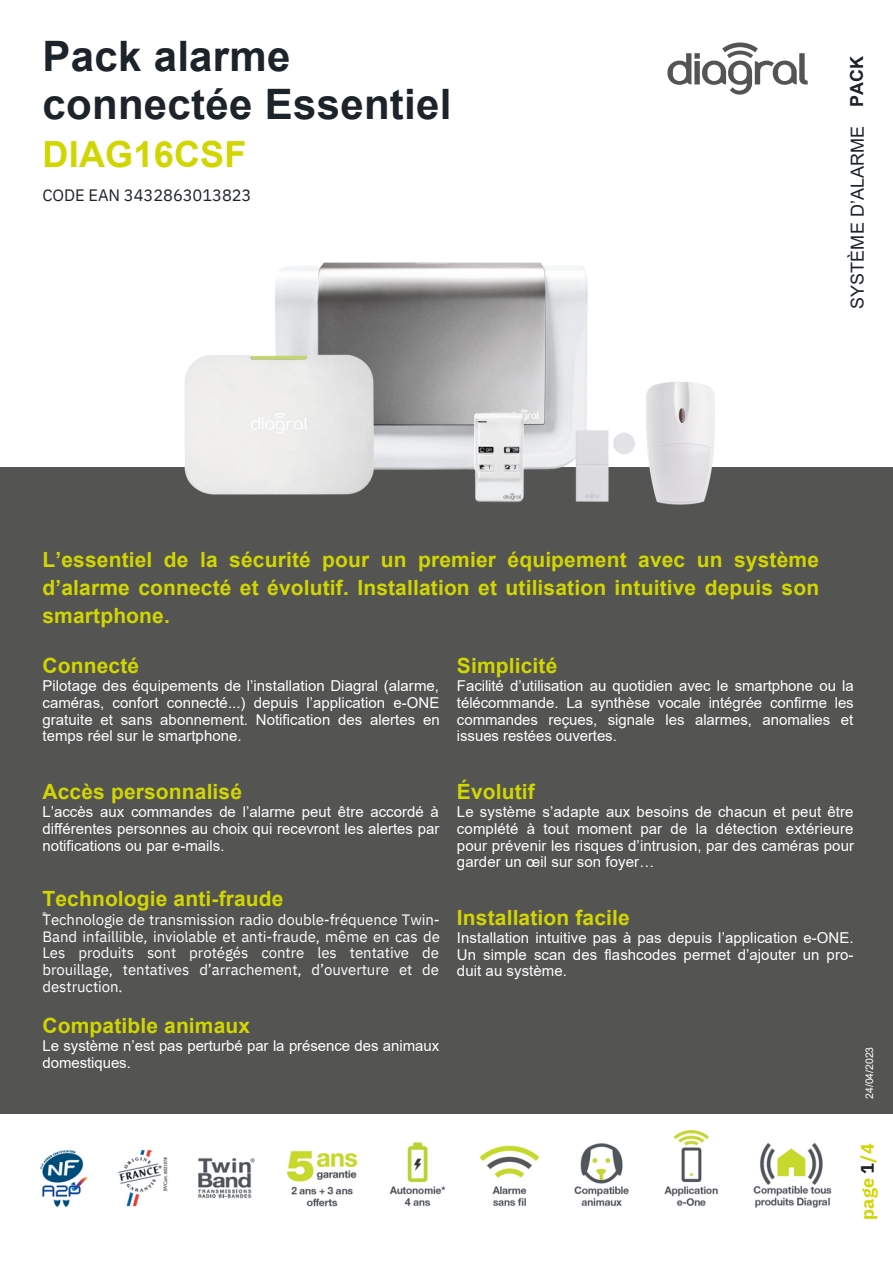
<style>
.page{position:relative;width:893px;height:1264px;background:#fff}
.page>*{position:absolute;margin:0;border:0;box-sizing:border-box;transform-origin:0 0}
.t1{font:700 42px/47.2px "Arial";letter-spacing:.005em;color:#1d232a}
.t2{font:700 36px "Arial";letter-spacing:.005em;color:#d1d600}
.t3{font:700 21px/28px "Arial";letter-spacing:.01em;color:#d1d600;text-align:justify}
.t4{font:18px "Arial";letter-spacing:.005em;color:#1d232a}
.t5{font:700 18px "IBM Plex Sans";color:#d1d600}
.t6{font:16.5px "IBM Plex Sans";letter-spacing:-.005em;color:#1d232a}
.t7{font:15px/16.8px "Arial";color:#fff;text-align:justify}
.t8{font:15px/16.8px "IBM Plex Sans";letter-spacing:-.005em;color:#fff;text-align:justify}
.t9{font:10.5px "Arial";letter-spacing:-.005em;color:#fff}
.t10{font:8.7px "IBM Plex Sans";color:#fff}
.s1{font-weight:700}
.s2{color:#1d232a}
</style>
<div class="page">
<svg style="left:667px;top:42px;width:140px;height:53px"></svg>
<div style="left:0;top:467px;width:892px;height:646px;background:#545453"></div>
<img style="left:184px;top:262px;width:531px;height:243px">
<img style="left:40px;top:1130px;width:792px;height:78px">
<h1 class="t1" style="left:42px;top:33px;width:410px">Pack alarme connectée Essentiel</h1>
<h2 class="t2" style="left:42px;top:134px;width:205px">DIAG16CSF</h2>
<p class="t6" style="left:42px;top:184px;width:210px">CODE EAN 3432863013823</p>
<p class="t4" style="left:847px;top:309px;width:255px;rotate:-90deg">SYSTÈME D’ALARME <span class="s1">PACK</span></p>
<h3 class="t3" style="left:42px;top:545px;width:778px">L’essentiel de la sécurité pour un premier équipement avec un système d’alarme connecté et évolutif. Installation et utilisation intuitive depuis son smartphone.</h3>
<h3 class="t3" style="left:42px;top:651px;width:98px">Connecté</h3>
<h3 class="t3" style="left:457px;top:651px;width:102px">Simplicité</h3>
<p class="t7" style="left:42px;top:677px;width:398px">Pilotage des équipements de l’installation Diagral (alarme, caméras, confort connecté...) depuis l’application e-ONE gratuite et sans abonnement. Notification des alertes en temps réel sur le smartphone.</p>
<h3 class="t3" style="left:42px;top:777px;width:201px">Accès personnalisé</h3>
<p class="t7" style="left:42px;top:803px;width:398px">L’accès aux commandes de l’alarme peut être accordé à différentes personnes au choix qui recevront les alertes par notifications ou par e-mails.</p>
<h3 class="t3" style="left:42px;top:885px;width:242px">Technologie anti-fraude</h3>
<p class="t10" style="left:42px;top:909px;width:6px">®</p>
<p class="t8" style="left:42px;top:910px;width:399px">Technologie de transmission radio double-fréquence Twin-Band infaillible, inviolable et anti-fraude, même en cas de Les produits sont protégés contre les tentative de brouillage, tentatives d’arrachement, d’ouverture et de destruction.</p>
<h3 class="t3" style="left:42px;top:1011px;width:209px">Compatible animaux</h3>
<p class="t7" style="left:42px;top:1037px;width:398px">Le système n’est pas perturbé par la présence des animaux domestiques.</p>
<p class="t7" style="left:457px;top:677px;width:398px">Facilité d’utilisation au quotidien avec le smartphone ou la télécommande. La synthèse vocale intégrée confirme les commandes reçues, signale les alarmes, anomalies et issues restées ouvertes.</p>
<h3 class="t3" style="left:457px;top:777px;width:79px">Évolutif</h3>
<p class="t7" style="left:457px;top:803px;width:398px">Le système s’adapte aux besoins de chacun et peut être complété à tout moment par de la détection extérieure pour prévenir les risques d’intrusion, par des caméras pour garder un œil sur son foyer…</p>
<h3 class="t3" style="left:457px;top:903px;width:174px">Installation facile</h3>
<p class="t7" style="left:457px;top:929px;width:398px">Installation intuitive pas à pas depuis l’application e-ONE.<br>Un simple scan des flashcodes permet d’ajouter un pro&shy;duit au système.</p>
<p class="t9" style="left:863px;top:1098px;width:54px;rotate:-90deg">24/04/2023</p>
<p class="t5" style="left:855px;top:1219px;width:78px;rotate:-90deg">page <span class="s2">1</span>/4</p>
</div>
